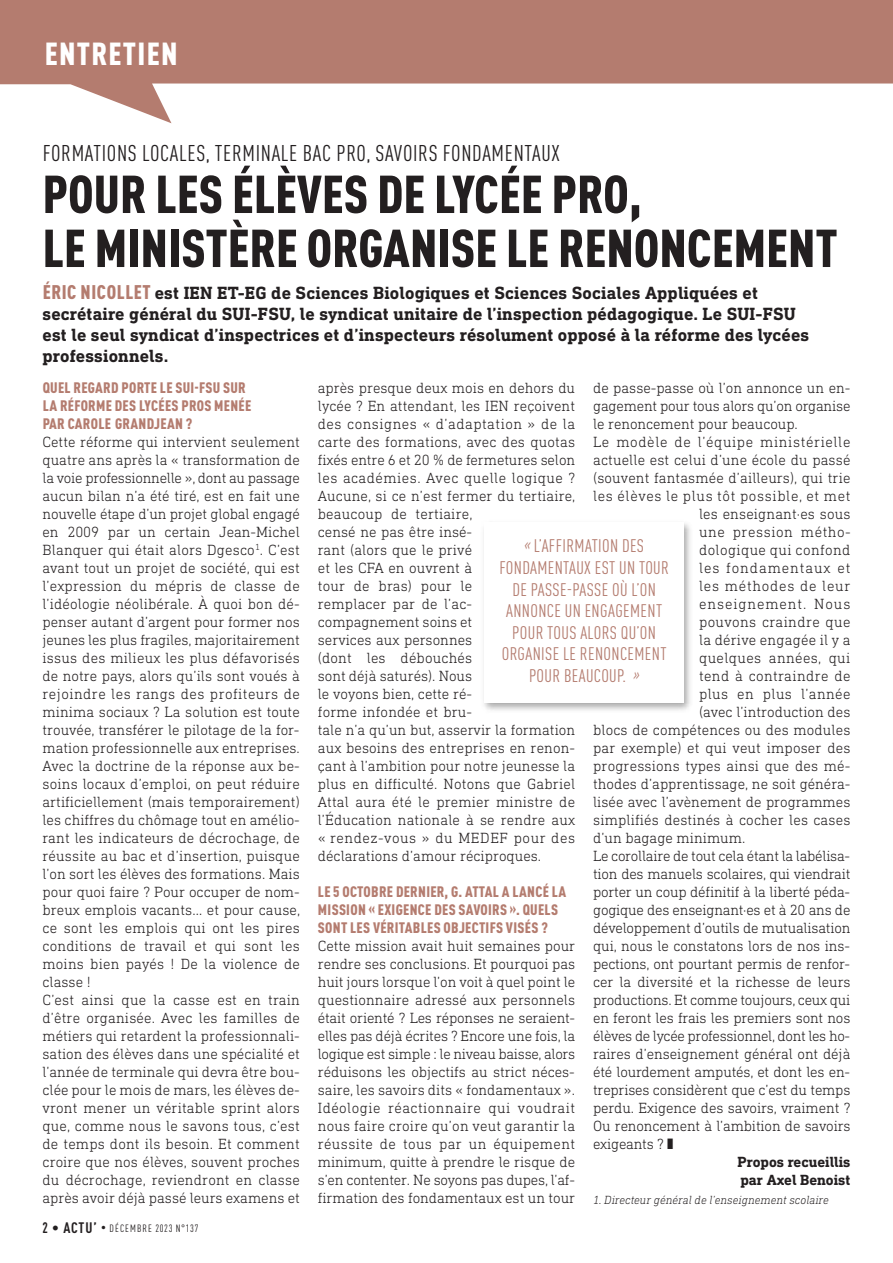
<style>
.page{position:relative;width:893px;height:1263px;background:#fff}
.page>*{position:absolute;margin:0;border:0;box-sizing:border-box;transform-origin:0 0}
.t1{font:900 condensed 52.5px/54px "DIN Pro";color:#231f20}
.t2{font:900 condensed 31.5px "DIN Pro";letter-spacing:.04em;color:#fff}
.t3{font:condensed 22.5px "DIN Pro";letter-spacing:.03em;color:#231f20}
.t4{font:700 18px/21px "DIN Next Slab Pro";letter-spacing:.01em;color:#231f20}
.t5{font:condensed 18px/21.6px "DIN Pro";letter-spacing:.02em;color:#b47c6f;text-align:center}
.t6{font:300 15px/18px "DIN Next Slab Pro";color:#231f20}
.t7{font:900 condensed 15px/18px "DIN Pro";letter-spacing:.02em;color:#b47c6f}
.t8{font:300 15px "DIN Next Slab Pro";letter-spacing:.025em;color:#231f20}
.t9{font:300 15px "DIN Next Slab Pro";letter-spacing:-.02em;color:#231f20}
.t10{font:300 15px "DIN Next Slab Pro";letter-spacing:.04em;color:#231f20}
.t11{font:300 15px "DIN Next Slab Pro";letter-spacing:.06em;color:#231f20}
.t12{font:700 15px "DIN Next Slab Pro";color:#231f20}
.t13{font:300 15px "DIN Next Slab Pro";letter-spacing:.035em;color:#231f20}
.t14{font:300 15px "DIN Next Slab Pro";letter-spacing:.05em;color:#231f20}
.t15{font:italic 300 12px "DIN Next Slab Pro";color:#231f20}
.t16{font:condensed 10.5px "DIN Pro";letter-spacing:.1em;color:#231f20}
.s1{font-family:"DIN Pro";font-weight:900;font-stretch:condensed;font-size:19.5px;color:#b47c6f}
.s2{font-weight:700;font-size:15px}
.s3{font-style:italic}
</style>
<div class="page">
<svg style="left:0;top:0;width:893px;height:123px;fill:#b47c6f"></svg>
<img style="left:483px;top:523px;width:207px;height:188px">
<div style="left:484px;top:522px;width:200px;height:181px;background:#fff"></div>
<h2 class="t2" style="left:45px;top:43px;width:134px">ENTRETIEN</h2>
<h3 class="t3" style="left:43px;top:145px;width:519px">FORMATIONS LOCALES, TERMINALE BAC PRO, SAVOIRS FONDAMENTAUX</h3>
<h1 class="t1" style="left:43px;top:172px;width:797px">POUR LES ÉLÈVES DE LYCÉE PRO,<br>LE MINISTÈRE ORGANISE LE RENONCEMENT</h1>
<p class="t4" style="left:43px;top:282px;width:768px"><span class="s1">ÉRIC NICOLLET</span> est IEN ET-EG de Sciences Biologiques et Sciences Sociales Appliquées et secrétaire général du SUI-FSU, le syndicat unitaire de l’inspection pédagogique. Le SUI-FSU est le seul syndicat d’inspectrices et d’inspecteurs résolument opposé à la réforme des lycées professionnels.</p>
<p class="t7" style="left:43px;top:379px;width:210px">QUEL REGARD PORTE LE SUI-FSU SUR<br>LA RÉFORME DES LYCÉES PROS MENÉE<br>PAR CAROLE GRANDJEAN ?</p>
<p class="t6" style="left:43px;top:432px;width:259px">Cette réforme qui intervient seulement quatre ans après la « transformation de la voie professionnelle », dont au passage aucun bilan n’a été tiré, est en fait une nouvelle étape d’un projet global engagé en 2009 par un certain Jean-Michel Blanquer qui était alors Dgesco<sup>1</sup>. C’est avant tout un projet de société, qui est l’expression du mépris de classe de l’idéologie néolibérale. À quoi bon dé&shy;penser autant d’argent pour former nos jeunes les plus fragiles, majoritairement issus des milieux les plus défavorisés de notre pays, alors qu’ils sont voués à rejoindre les rangs des profiteurs de minima sociaux ? La solution est toute trouvée, transférer le pilotage de la for&shy;mation professionnelle aux entreprises.<br>Avec la doctrine de la réponse aux be&shy;soins locaux d’emploi, on peut réduire artificiellement (mais temporairement) les chiffres du chômage tout en amélio&shy;rant les indicateurs de décrochage, de réussite au bac et d’insertion, puisque l’on sort les élèves des formations. Mais pour quoi faire ? Pour occuper de nom&shy;breux emplois vacants… et pour cause, ce sont les emplois qui ont les pires conditions de travail et qui sont les moins bien payés ! De la violence de classe !<br>C’est ainsi que la casse est en train d’être organisée. Avec les familles de métiers qui retardent la professionnali&shy;sation des élèves dans une spécialité et l’année de terminale qui devra être bou&shy;clée pour le mois de mars, les élèves de&shy;vront mener un véritable sprint alors que, comme nous le savons tous, c’est de temps dont ils besoin. Et comment croire que nos élèves, souvent proches du décrochage, reviendront en classe après avoir déjà passé leurs examens et</p>
<p class="t16" style="left:43px;top:1225px;width:157px"><span class="s2">2 • ACTU’</span> • DÉCEMBRE 2023 N°137</p>
<p class="t6" style="left:593px;top:379px;width:259px">de passe-passe où l’on annonce un en-</p>
<p class="t6" style="left:593px;top:397px;width:259px">gagement pour tous alors qu’on organise</p>
<p class="t6" style="left:593px;top:415px;width:206px">le renoncement pour beaucoup.</p>
<p class="t10" style="left:593px;top:433px;width:259px">Le modèle de l’équipe ministérielle</p>
<p class="t6" style="left:593px;top:451px;width:259px">actuelle est celui d’une école du passé</p>
<p class="t6" style="left:593px;top:469px;width:259px">(souvent fantasmée d’ailleurs), qui trie</p>
<p class="t10" style="left:593px;top:487px;width:259px">les élèves le plus tôt possible, et met</p>
<p class="t6" style="left:699px;top:505px;width:153px">les enseignant·es sous</p>
<p class="t13" style="left:699px;top:523px;width:153px">une pression métho-</p>
<p class="t8" style="left:699px;top:541px;width:153px">dologique qui confond</p>
<p class="t11" style="left:699px;top:559px;width:153px">les fondamentaux et</p>
<p class="t14" style="left:699px;top:577px;width:153px">les méthodes de leur</p>
<p class="t11" style="left:699px;top:595px;width:153px">enseignement. Nous</p>
<p class="t8" style="left:699px;top:613px;width:153px">pouvons craindre que</p>
<p class="t6" style="left:699px;top:631px;width:153px">la dérive engagée il y a</p>
<p class="t8" style="left:699px;top:649px;width:153px">quelques années, qui</p>
<p class="t8" style="left:699px;top:667px;width:153px">tend à contraindre de</p>
<p class="t8" style="left:699px;top:685px;width:153px">plus en plus l’année</p>
<p class="t6" style="left:699px;top:703px;width:153px">(avec l’introduction des</p>
<p class="t6" style="left:593px;top:721px;width:259px">blocs de compétences ou des modules</p>
<p class="t6" style="left:593px;top:739px;width:259px">par exemple) et qui veut imposer des</p>
<p class="t6" style="left:593px;top:757px;width:259px">progressions types ainsi que des mé-</p>
<p class="t6" style="left:593px;top:775px;width:259px">thodes d’apprentissage, ne soit généra-</p>
<p class="t6" style="left:593px;top:793px;width:259px">lisée avec l’avènement de programmes</p>
<p class="t6" style="left:593px;top:811px;width:259px">simplifiés destinés à cocher les cases</p>
<p class="t6" style="left:593px;top:829px;width:154px">d’un bagage minimum.</p>
<p class="t9" style="left:593px;top:847px;width:259px">Le corollaire de tout cela étant la labélisa-</p>
<p class="t6" style="left:593px;top:865px;width:259px">tion des manuels scolaires, qui viendrait</p>
<p class="t6" style="left:593px;top:883px;width:259px">porter un coup définitif à la liberté péda-</p>
<p class="t6" style="left:593px;top:901px;width:259px">gogique des enseignant·es et à 20 ans de</p>
<p class="t6" style="left:593px;top:919px;width:259px">développement d’outils de mutualisation</p>
<p class="t6" style="left:593px;top:937px;width:259px">qui, nous le constatons lors de nos ins-</p>
<p class="t6" style="left:593px;top:955px;width:258px">pections, ont pourtant permis de renfor-</p>
<p class="t6" style="left:593px;top:973px;width:259px">cer la diversité et la richesse de leurs</p>
<p class="t6" style="left:593px;top:991px;width:259px">productions. Et comme toujours, ceux qui</p>
<p class="t6" style="left:593px;top:1009px;width:259px">en feront les frais les premiers sont nos</p>
<p class="t9" style="left:593px;top:1027px;width:259px">élèves de lycée professionnel, dont les ho-</p>
<p class="t6" style="left:593px;top:1045px;width:259px">raires d’enseignement général ont déjà</p>
<p class="t6" style="left:593px;top:1063px;width:259px">été lourdement amputés, et dont les en-</p>
<p class="t6" style="left:593px;top:1081px;width:259px">treprises considèrent que c’est du temps</p>
<p class="t6" style="left:593px;top:1099px;width:259px">perdu. Exigence des savoirs, vraiment ?</p>
<p class="t6" style="left:593px;top:1117px;width:259px">Ou renoncement à l’ambition de savoirs</p>
<p class="t6" style="left:593px;top:1135px;width:82px">exigeants ? ❚</p>
<p class="t12" style="left:738px;top:1153px;width:114px">Propos recueillis</p>
<p class="t12" style="left:740px;top:1171px;width:111px">par Axel Benoist</p>
<p class="t15" style="left:593px;top:1193px;width:237px">1. Directeur général de l’enseignement scolaire</p>
<p class="t6" style="left:318px;top:379px;width:259px">après presque deux mois en dehors du lycée ? En attendant, les IEN reçoivent des consignes « d’adaptation » de la carte des formations, avec des quotas fixés entre 6 et 20 % de fermetures selon les académies. Avec quelle logique ?<br>Aucune, si ce n’est fermer du tertiaire, beaucoup de tertiaire,<br>censé ne pas être insé-<br>rant (alors que le privé<br>et les CFA en ouvrent à<br>tour de bras) pour le<br>remplacer par de l’ac&shy;compagnement soins et<br>services aux personnes<br>(dont les débouchés<br>sont déjà saturés). Nous<br>le voyons bien, cette ré-<br>forme infondée et bru-<br>tale n’a qu’un but, asservir la formation aux besoins des entreprises en renon&shy;çant à l’ambition pour notre jeunesse la plus en difficulté. Notons que Gabriel<br>Attal aura été le premier ministre de l’Éducation nationale à se rendre aux « rendez-vous » du MEDEF pour des déclarations d’amour réciproques.</p>
<p class="t7" style="left:318px;top:884px;width:250px">LE 5 OCTOBRE DERNIER, G. ATTAL A LANCÉ LA<br>MISSION « EXIGENCE DES SAVOIRS ». QUELS<br>SONT LES VÉRITABLES OBJECTIFS VISÉS ?</p>
<p class="t6" style="left:318px;top:937px;width:259px;text-align:justify">Cette mission avait huit semaines pour rendre ses conclusions. Et pourquoi pas huit jours lorsque l’on voit à quel point le questionnaire adressé aux personnels était orienté ? Les réponses ne seraient&shy;elles pas déjà écrites ? Encore une fois, la logique est simple : le niveau baisse, alors réduisons les objectifs au strict néces&shy;saire, les savoirs dits « fondamentaux ».<br>Idéologie réactionnaire qui voudrait nous faire croire qu’on veut garantir la réussite de tous par un équipement minimum, quitte à prendre le risque de s’en contenter. Ne soyons pas dupes, l’af&shy;firmation des fondamentaux est un tour</p>
<p class="t5" style="left:499px;top:537px;width:171px"><span class="s3">«</span> L’AFFIRMATION DES<br>FONDAMENTAUX EST UN TOUR<br>DE PASSE-PASSE OÙ L’ON<br>ANNONCE UN ENGAGEMENT<br>POUR TOUS ALORS QU’ON<br>ORGANISE LE RENONCEMENT<br>POUR BEAUCOUP. <span class="s3">»</span></p>
</div>
